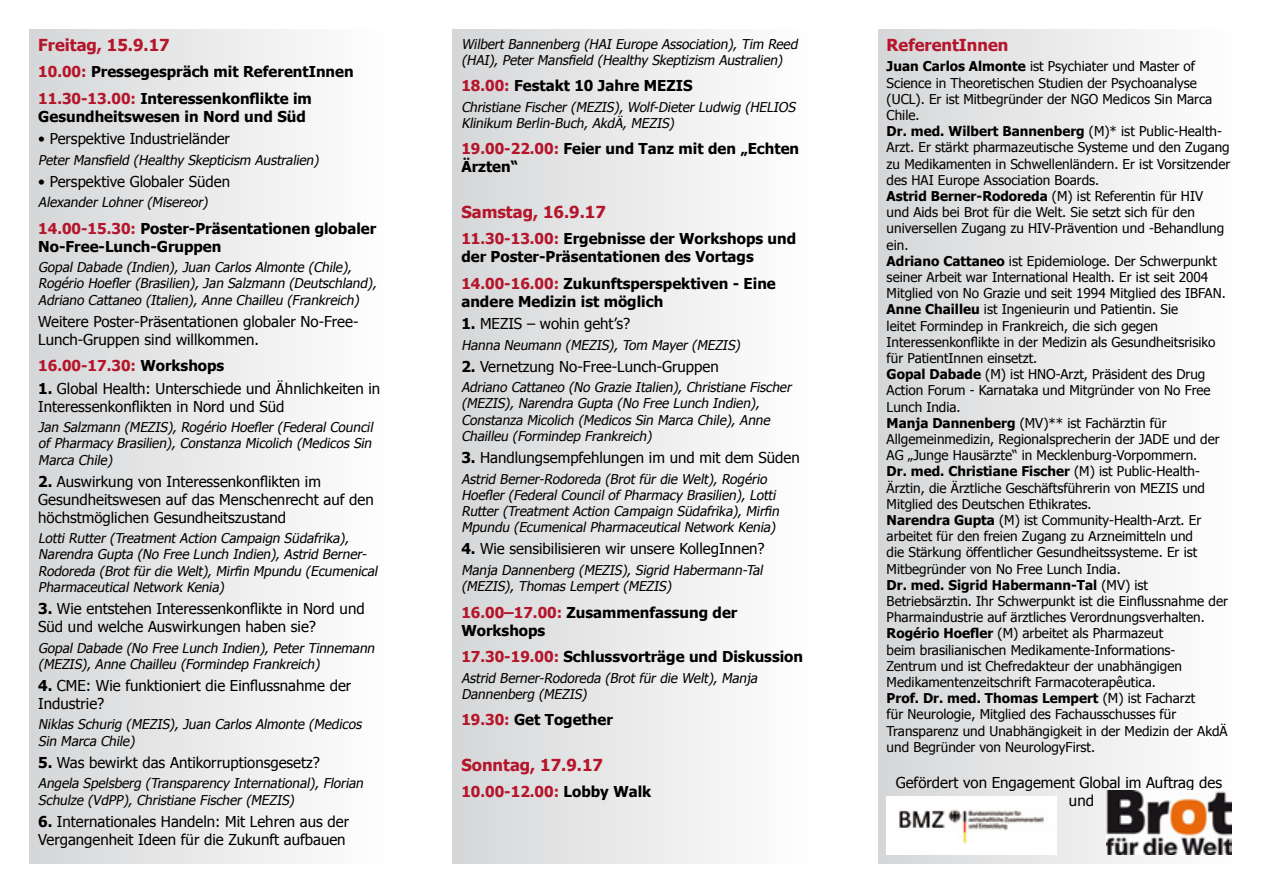
<style>
.page{position:relative;width:1263px;height:893px;background:#fff}
.page>*{position:absolute;margin:0;border:0;box-sizing:border-box;transform-origin:0 0}
.t1{font:700 16.5px "Tahoma";color:#b5152b}
.t2{font:15px/18px "Tahoma";color:#000}
.t3{font:700 15px/18px "Tahoma";color:#000}
.t4{font:700 15px "Tahoma";color:#b5152b}
.t5{font:13.5px/16.2px "Tahoma";color:#000}
.t6{font:italic 13.5px/16.2px "Tahoma";color:#000}
.s1{color:#b5152b}
.s2{color:#000}
.s3{font-weight:700}
</style>
<div class="page">
<div style="left:30px;top:30px;width:361px;height:833px;background:linear-gradient(to right,#d5d7d8,#fff)"></div>
<div style="left:878px;top:30px;width:361px;height:833px;background:linear-gradient(to right,#d6d7d8,#fff)"></div>
<div style="left:453px;top:30px;width:361px;height:833px;background:linear-gradient(to right,#d5d7d8,#fff)"></div>
<img style="left:887px;top:797px;width:170px;height:58px">
<img style="left:1106px;top:791px;width:125px;height:64px">
<p class="t1" style="left:38px;top:33px;width:133px">Freitag, 15.9.17</p>
<p class="t3" style="left:38px;top:58px;width:317px;line-height:26.5px"><span class="s1">10.00:</span> Pressegespräch mit ReferentInnen<br><span class="s1">11.30-13.00:</span> Interessenkonflikte im</p>
<p class="t3" style="left:38px;top:106px;width:269px">Gesundheitswesen in Nord und Süd</p>
<p class="t2" style="left:38px;top:129px;width:193px">• Perspektive Industrieländer</p>
<p class="t6" style="left:38px;top:151px;width:285px">Peter Mansfield (Healthy Skepticism Australien)</p>
<p class="t2" style="left:38px;top:172px;width:193px">• Perspektive Globaler Süden</p>
<p class="t6" style="left:38px;top:194px;width:174px">Alexander Lohner (Misereor)</p>
<p class="t3" style="left:38px;top:218px;width:340px"><span class="s1">14.00-15.30:</span> Poster-Präsentationen globaler<br>No-Free-Lunch-Gruppen</p>
<p class="t6" style="left:38px;top:259px;width:343px">Gopal Dabade (Indien), Juan Carlos Almonte (Chile),<br>Rogério Hoefler (Brasilien), Jan Salzmann (Deutschland),<br>Adriano Cattaneo (Italien), Anne Chailleu (Frankreich)</p>
<p class="t2" style="left:38px;top:312px;width:322px">Weitere Poster-Präsentationen globaler No-Free-<br>Lunch-Gruppen sind willkommen.</p>
<p class="t4" style="left:38px;top:355px;width:188px">16.00-17.30: <span class="s2">Workshops</span></p>
<p class="t2" style="left:38px;top:378px;width:343px"><span class="s3">1.</span> Global Health: Unterschiede und Ähnlichkeiten in<br>Interessenkonflikten in Nord und Süd</p>
<p class="t6" style="left:38px;top:418px;width:339px;text-align:justify">Jan Salzmann (MEZIS), Rogério Hoefler (Federal Council of Pharmacy Brasilien), Constanza Micolich (Medicos Sin Marca Chile)</p>
<p class="t2" style="left:38px;top:472px;width:337px"><span class="s3">2.</span> Auswirkung von Interessenkonflikten im<br>Gesundheitswesen auf das Menschenrecht auf den höchstmöglichen Gesundheitszustand</p>
<p class="t6" style="left:38px;top:530px;width:343px">Lotti Rutter (Treatment Action Campaign Südafrika), Narendra Gupta (No Free Lunch Indien), Astrid Berner-Rodoreda (Brot für die Welt), Mirfin Mpundu (Ecumenical Pharmaceutical Network Kenia)</p>
<p class="t2" style="left:38px;top:599px;width:328px"><span class="s3">3.</span> Wie entstehen Interessenkonflikte in Nord und<br>Süd und welche Auswirkungen haben sie?</p>
<p class="t6" style="left:38px;top:639px;width:341px">Gopal Dabade (No Free Lunch Indien), Peter Tinnemann (MEZIS), Anne Chailleu (Formindep Frankreich)</p>
<p class="t2" style="left:38px;top:676px;width:314px"><span class="s3">4.</span> CME: Wie funktioniert die Einflussnahme der<br>Industrie?</p>
<p class="t6" style="left:38px;top:716px;width:328px">Niklas Schurig (MEZIS), Juan Carlos Almonte (Medicos<br>Sin Marca Chile)</p>
<p class="t2" style="left:38px;top:753px;width:283px"><span class="s3">5.</span> Was bewirkt das Antikorruptionsgesetz?</p>
<p class="t6" style="left:38px;top:775px;width:329px">Angela Spelsberg (Transparency International), Florian<br>Schulze (VdPP), Christiane Fischer (MEZIS)</p>
<p class="t2" style="left:38px;top:812px;width:312px"><span class="s3">6.</span> Internationales Handeln: Mit Lehren aus der<br>Vergangenheit Ideen für die Zukunft aufbauen</p>
<p class="t6" style="left:461px;top:35px;width:341px">Wilbert Bannenberg (HAI Europe Association), Tim Reed (HAI), Peter Mansfield (Healthy Skeptizism Australien)</p>
<p class="t3" style="left:461px;top:76px;width:233px"><span class="s1">18.00:</span> Festakt 10 Jahre MEZIS</p>
<p class="t6" style="left:461px;top:98px;width:338px">Christiane Fischer (MEZIS), Wolf-Dieter Ludwig (HELIOS<br>Klinikum Berlin-Buch, AkdÄ, MEZIS)</p>
<p class="t3" style="left:461px;top:139px;width:339px"><span class="s1">19.00-22.00:</span> Feier und Tanz mit den „Echten<br>Ärzten“</p>
<p class="t1" style="left:461px;top:200px;width:146px">Samstag, 16.9.17</p>
<p class="t3" style="left:461px;top:229px;width:336px"><span class="s1">11.30-13.00:</span> Ergebnisse der Workshops und der Poster-Präsentationen des Vortags</p>
<p class="t3" style="left:461px;top:273px;width:316px"><span class="s1">14.00-16.00:</span> Zukunftsperspektiven - Eine andere Medizin ist möglich</p>
<p class="t2" style="left:461px;top:314px;width:170px"><span class="s3">1.</span> MEZIS – wohin geht’s?</p>
<p class="t6" style="left:461px;top:336px;width:283px">Hanna Neumann (MEZIS), Tom Mayer (MEZIS)</p>
<p class="t2" style="left:461px;top:357px;width:259px"><span class="s3">2.</span> Vernetzung No-Free-Lunch-Gruppen</p>
<p class="t6" style="left:461px;top:378px;width:334px">Adriano Cattaneo (No Grazie Italien), Christiane Fischer (MEZIS), Narendra Gupta (No Free Lunch Indien), Constanza Micolich (Medicos Sin Marca Chile), Anne Chailleu (Formindep Frankreich)</p>
<p class="t2" style="left:461px;top:448px;width:340px"><span class="s3">3.</span> Handlungsempfehlungen im und mit dem Süden</p>
<p class="t6" style="left:461px;top:470px;width:322px">Astrid Berner-Rodoreda (Brot für die Welt), Rogério Hoefler (Federal Council of Pharmacy Brasilien), Lotti Rutter (Treatment Action Campaign Südafrika), Mirfin Mpundu (Ecumenical Pharmaceutical Network Kenia)</p>
<p class="t2" style="left:461px;top:539px;width:305px"><span class="s3">4.</span> Wie sensibilisieren wir unsere KollegInnen?</p>
<p class="t6" style="left:461px;top:561px;width:306px">Manja Dannenberg (MEZIS), Sigrid Habermann-Tal (MEZIS), Thomas Lempert (MEZIS)</p>
<p class="t3" style="left:461px;top:602px;width:278px"><span class="s1">16.00–17.00:</span> Zusammenfassung der<br>Workshops</p>
<p class="t3" style="left:461px;top:647px;width:343px"><span class="s1">17.30-19.00:</span> Schlussvorträge und Diskussion</p>
<p class="t6" style="left:461px;top:669px;width:300px">Astrid Berner-Rodoreda (Brot für die Welt), Manja<br>Dannenberg (MEZIS)</p>
<p class="t3" style="left:461px;top:710px;width:153px"><span class="s1">19.30:</span> Get Together</p>
<p class="t1" style="left:461px;top:753px;width:143px">Sonntag, 17.9.17</p>
<p class="t4" style="left:461px;top:781px;width:191px">10.00-12.00: <span class="s2">Lobby Walk</span></p>
<p class="t1" style="left:887px;top:33px;width:123px">ReferentInnen</p>
<p class="t5" style="left:887px;top:58px;width:345px"><span class="s3">Juan Carlos Almonte</span> ist Psychiater und Master of Science in Theoretischen Studien der Psychoanalyse (UCL). Er ist Mitbegründer der NGO Medicos Sin Marca Chile.<br><span class="s3">Dr. med. Wilbert Bannenberg</span> (M)* ist Public-Health-Arzt. Er stärkt pharmazeutische Systeme und den Zugang zu Medikamenten in Schwellenländern. Er ist Vorsitzender des HAI Europe Association Boards.<br><span class="s3">Astrid Berner-Rodoreda</span> (M) ist Referentin für HIV<br>und Aids bei Brot für die Welt. Sie setzt sich für den universellen Zugang zu HIV-Prävention und -Behandlung ein.<br><span class="s3">Adriano Cattaneo</span> ist Epidemiologe. Der Schwerpunkt seiner Arbeit war International Health. Er ist seit 2004<br>Mitglied von No Grazie und seit 1994 Mitglied des IBFAN.<br><span class="s3">Anne Chailleu</span> ist Ingenieurin und Patientin. Sie<br>leitet Formindep in Frankreich, die sich gegen Interessenkonflikte in der Medizin als Gesundheitsrisiko für PatientInnen einsetzt.<br><span class="s3">Gopal Dabade</span> (M) ist HNO-Arzt, Präsident des Drug Action Forum - Karnataka und Mitgründer von No Free Lunch India.<br><span class="s3">Manja Dannenberg</span> (MV)** ist Fachärztin für Allgemeinmedizin, Regionalsprecherin der JADE und der AG „Junge Hausärzte“ in Mecklenburg-Vorpommern.<br><span class="s3">Dr. med. Christiane Fischer</span> (M) ist Public-Health-Ärztin, die Ärztliche Geschäftsführerin von MEZIS und Mitglied des Deutschen Ethikrates.<br><span class="s3">Narendra Gupta</span> (M) ist Community-Health-Arzt. Er arbeitet für den freien Zugang zu Arzneimitteln und<br>die Stärkung öffentlicher Gesundheitssysteme. Er ist Mitbegründer von No Free Lunch India.<br><span class="s3">Dr. med. Sigrid Habermann-Tal</span> (MV) ist Betriebsärztin. Ihr Schwerpunkt ist die Einflussnahme der Pharmaindustrie auf ärztliches Verordnungsverhalten.<br><span class="s3">Rogério Hoefler</span> (M) arbeitet als Pharmazeut<br>beim brasilianischen Medikamente-Informations-<br>Zentrum und ist Chefredakteur der unabhängigen Medikamentenzeitschrift Farmacoterapêutica.<br><span class="s3">Prof. Dr. med. Thomas Lempert</span> (M) ist Facharzt<br>für Neurologie, Mitglied des Fachausschusses für Transparenz und Unabhängigkeit in der Medizin der AkdÄ und Begründer von NeurologyFirst.</p>
<p class="t2" style="left:1069px;top:772px;width:155px;text-indent:-173px">Gefördert von Engagement Global im Auftrag des und</p>
</div>
